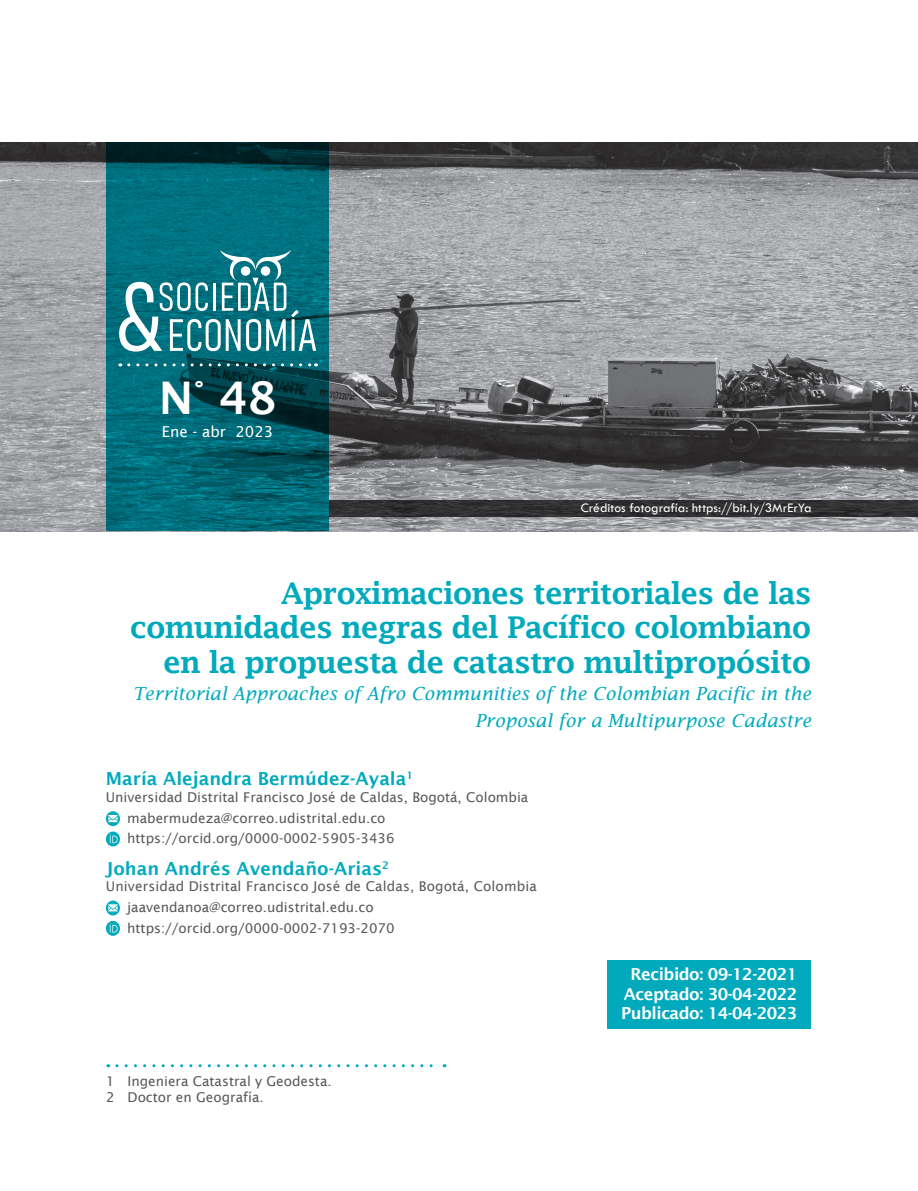
<style>
.page{position:relative;width:918px;height:1191px;background:#fff}
.page>*{position:absolute;margin:0;border:0;box-sizing:border-box;transform-origin:0 0}
.t1{font:600 45px "Lucida Sans";color:#fff}
.t2{font:600 30px/34.5px "Lucida Fax";letter-spacing:-.03em;color:#00aabc;text-align:right}
.t3{font:italic 18px/27px "Lucida Fax";color:#00aabc;text-align:right}
.t4{font:600 18px "Lucida Sans";color:#00aabc}
.t5{font:600 16.5px "Lucida Sans";letter-spacing:-.03em;color:#fff}
.t6{font:15px "Lucida Sans";color:#fff}
.referencias{font:13.5px "Lucida Sans";color:#57585a}
.texto-tablas{font:13.5px "Tw Cen";letter-spacing:.005em;color:#fff}
</style>
<div class="page">
<img style="left:0;top:142px;width:918px;height:389px">
<div style="left:608px;top:960px;width:203px;height:69px;background:#00aabc"></div>
<svg style="left:106px;top:900px;width:14px;height:15px"></svg>
<svg style="left:117px;top:1064px;width:328px;height:3px"></svg>
<svg style="left:106px;top:142px;width:223px;height:389px;background:#00606c"></svg>
<svg style="left:119px;top:249px;width:197px;height:102px"></svg>
<svg style="left:129px;top:363px;width:188px;height:3px"></svg>
<svg style="left:329px;top:500px;width:589px;height:16px;background:#312f31"></svg>
<svg style="left:106px;top:811px;width:14px;height:35px"></svg>
<svg style="left:106px;top:921px;width:14px;height:14px"></svg>
<p class="t1" style="left:159px;top:372px;width:119px">N° 48</p>
<p class="t6" style="left:162px;top:423px;width:113px">Ene - abr 2023</p>
<p class="texto-tablas" style="left:581px;top:499px;width:233px">Créditos fotografía: https://bit.ly/3MrErYa</p>
<p class="t2" style="left:130px;top:575px;width:683px">Aproximaciones territoriales de las comunidades negras del Pacífico colombiano en la propuesta de catastro multipropósito</p>
<p class="t3" style="left:133px;top:680px;width:680px">Territorial Approaches of Afro Communities of the Colombian Pacific in the<br>Proposal for a Multipurpose Cadastre</p>
<p class="t4" style="left:106px;top:768px;width:309px">María Alejandra Bermúdez-Ayala<sup>1</sup></p>
<p class="referencias" style="left:106px;top:789px;width:424px">Universidad Distrital Francisco José de Caldas, Bogotá, Colombia</p>
<p class="referencias" style="left:127px;top:810px;width:260px">mabermudeza@correo.udistrital.edu.co</p>
<p class="referencias" style="left:127px;top:830px;width:269px">https://orcid.org/0000-0002-5905-3436</p>
<p class="t4" style="left:106px;top:858px;width:284px">Johan Andrés Avendaño-Arias<sup>2</sup></p>
<p class="referencias" style="left:106px;top:878px;width:433px">Universidad Distrital Francisco José de Caldas, Bogotá, Colombia</p>
<p class="referencias" style="left:127px;top:899px;width:248px">jaavendanoa@correo.udistrital.edu.co</p>
<p class="referencias" style="left:127px;top:920px;width:269px">https://orcid.org/0000-0002-7193-2070</p>
<p class="referencias" style="left:106px;top:1073px;width:227px">1 Ingeniera Catastral y Geodesta.</p>
<p class="referencias" style="left:106px;top:1089px;width:159px">2 Doctor en Geografía.</p>
<p class="t5" style="left:630px;top:965px;width:169px">Recibido: 09-12-2021</p>
<p class="t5" style="left:624px;top:984px;width:175px">Aceptado: 30-04-2022</p>
<p class="t5" style="left:621px;top:1004px;width:178px">Publicado: 14-04-2023</p>
</div>
